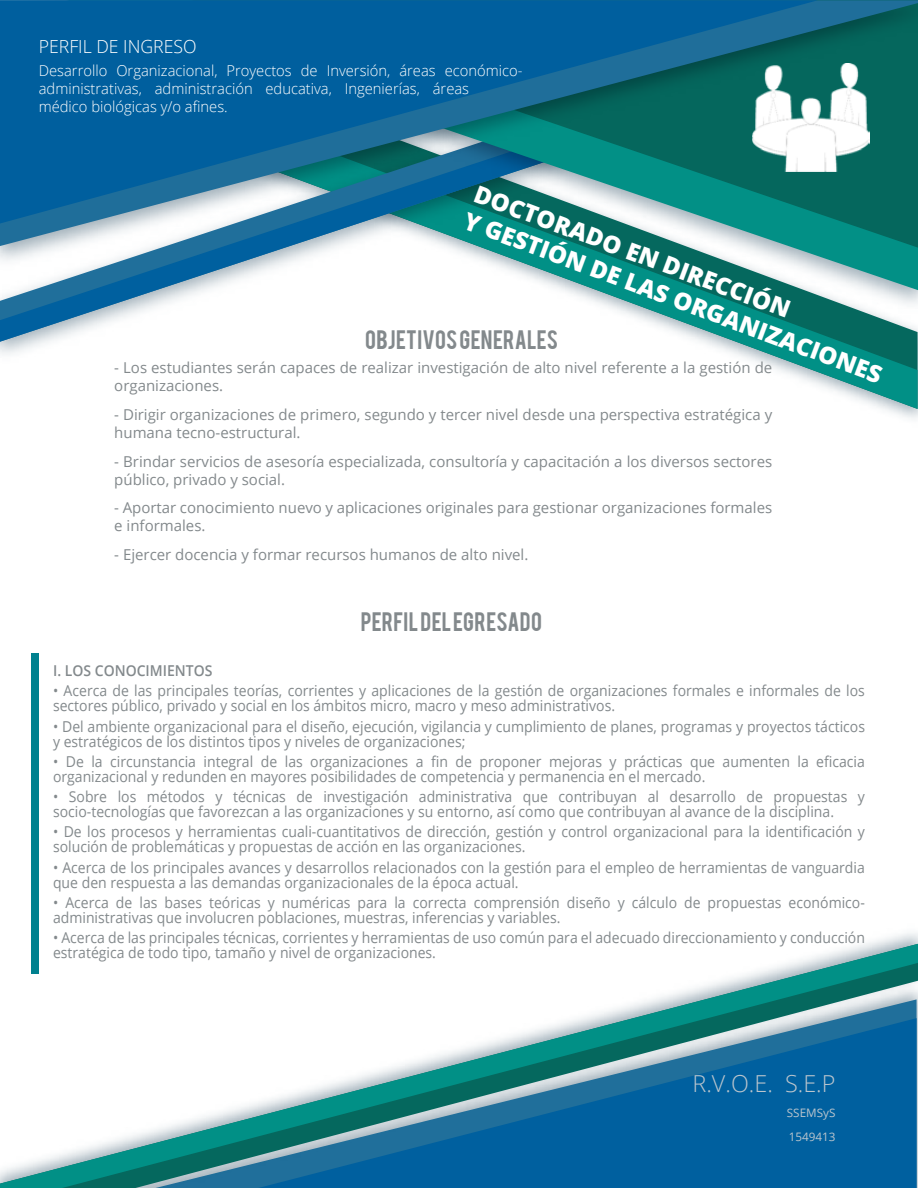
<style>
.page{position:relative;width:918px;height:1188px;background:#fff}
.page>*{position:absolute;margin:0;border:0;box-sizing:border-box;transform-origin:0 0}
.t1{font:800 24px/28.3px "Open Sans";color:#fff}
.t2{font:300 23.4px "Open Sans";color:#bbc5cd}
.t3{font:21px "Bebas";letter-spacing:.015em;color:#83898c}
.t4{font:300 18px "Open Sans";color:#fff}
.t5{font:15px/15px "Open Sans";color:#83898c;scale:.93 1}
.t6{font:15px/18px "Open Sans";color:#83898c}
.t7{font:300 15px/18px "Open Sans";color:#fff}
.t8{font:600 15px "Open Sans";color:#83898c;scale:.93 1}
.t9{font:11.7px/24.6px "Open Sans";color:#bbc5cd}
</style>
<div class="page">
<svg style="left:781px;top:321px;width:137px;height:88px"></svg>
<img style="left:0;top:321px;width:892px;height:50px">
<svg style="left:0;top:321px;width:869px;height:21px"></svg>
<img style="left:0;top:277px;width:918px;height:44px">
<svg style="left:66px;top:277px;width:852px;height:13px"></svg>
<img style="left:0;top:246px;width:918px;height:31px">
<svg style="left:0;top:0;width:918px;height:246px;background:#398a8b"></svg>
<svg style="left:0;top:0;width:818px;height:224px;background:#136e94"></svg>
<svg style="left:0;top:944px;width:918px;height:244px"></svg>
<div style="left:31px;top:653px;width:8px;height:321px;background:#00818f"></div>
<img style="left:753px;top:64px;width:116px;height:108px">
<p class="t4" style="left:39px;top:34px;width:159px">PERFIL DE INGRESO</p>
<p class="t7" style="left:39px;top:61px;width:485px">Desarrollo Organizacional, Proyectos de Inversión, áreas económico&shy;administrativas, administración educativa, Ingenierías, áreas<br>médico biológicas y/o afines.</p>
<h1 class="t1" style="left:481px;top:177px;width:446px;rotate:21deg">DOCTORADO EN DIRECCIÓN<br>Y GESTIÓN DE LAS ORGANIZACIONES</h1>
<h3 class="t3" style="left:365px;top:325px;width:194px">OBJETIVOS GENERALES</h3>
<p class="t6" style="left:114px;top:358px;width:660px">- Los estudiantes serán capaces de realizar investigación de alto nivel referente a la gestión de organizaciones.</p>
<p class="t6" style="left:114px;top:405px;width:659px">- Dirigir organizaciones de primero, segundo y tercer nivel desde una perspectiva estratégica y humana tecno-estructural.</p>
<p class="t6" style="left:114px;top:452px;width:659px">- Brindar servicios de asesoría especializada, consultoría y capacitación a los diversos sectores público, privado y social.</p>
<p class="t6" style="left:114px;top:498px;width:660px">- Aportar conocimiento nuevo y aplicaciones originales para gestionar organizaciones formales e informales.</p>
<p class="t6" style="left:114px;top:545px;width:416px">- Ejercer docencia y formar recursos humanos de alto nivel.</p>
<h3 class="t3" style="left:361px;top:607px;width:183px">PERFIL DEL EGRESADO</h3>
<p class="t8" style="left:53px;top:660px;width:173px">I. LOS CONOCIMIENTOS</p>
<p class="t5" style="left:53px;top:683px;width:874px">• Acerca de las principales teorías, corrientes y aplicaciones de la gestión de organizaciones formales e informales de los sectores público, privado y social en los ámbitos micro, macro y meso administrativos.</p>
<p class="t5" style="left:53px;top:718px;width:875px">• Del ambiente organizacional para el diseño, ejecución, vigilancia y cumplimiento de planes, programas y proyectos tácticos y estratégicos de los distintos tipos y niveles de organizaciones;</p>
<p class="t5" style="left:53px;top:754px;width:874px">• De la circunstancia integral de las organizaciones a fin de proponer mejoras y prácticas que aumenten la eficacia organizacional y redunden en mayores posibilidades de competencia y permanencia en el mercado.</p>
<p class="t5" style="left:53px;top:789px;width:874px">• Sobre los métodos y técnicas de investigación administrativa que contribuyan al desarrollo de propuestas y socio-tecnologías que favorezcan a las organizaciones y su entorno, así como que contribuyan al avance de la disciplina.</p>
<p class="t5" style="left:53px;top:824px;width:874px">• De los procesos y herramientas cuali-cuantitativos de dirección, gestión y control organizacional para la identificación y solución de problemáticas y propuestas de acción en las organizaciones.</p>
<p class="t5" style="left:53px;top:859px;width:874px">• Acerca de los principales avances y desarrollos relacionados con la gestión para el empleo de herramientas de vanguardia que den respuesta a las demandas organizacionales de la época actual.</p>
<p class="t5" style="left:53px;top:895px;width:874px">• Acerca de las bases teóricas y numéricas para la correcta comprensión diseño y cálculo de propuestas económico&shy;administrativas que involucren poblaciones, muestras, inferencias y variables.</p>
<p class="t5" style="left:53px;top:930px;width:875px">• Acerca de las principales técnicas, corrientes y herramientas de uso común para el adecuado direccionamiento y conducción estratégica de todo tipo, tamaño y nivel de organizaciones.</p>
<h2 class="t2" style="left:692px;top:1067px;width:145px">R.V.O.E. S.E.P</h2>
<p class="t9" style="left:787px;top:1100px;width:50px">SSEMSyS<br>1549413</p>
</div>
